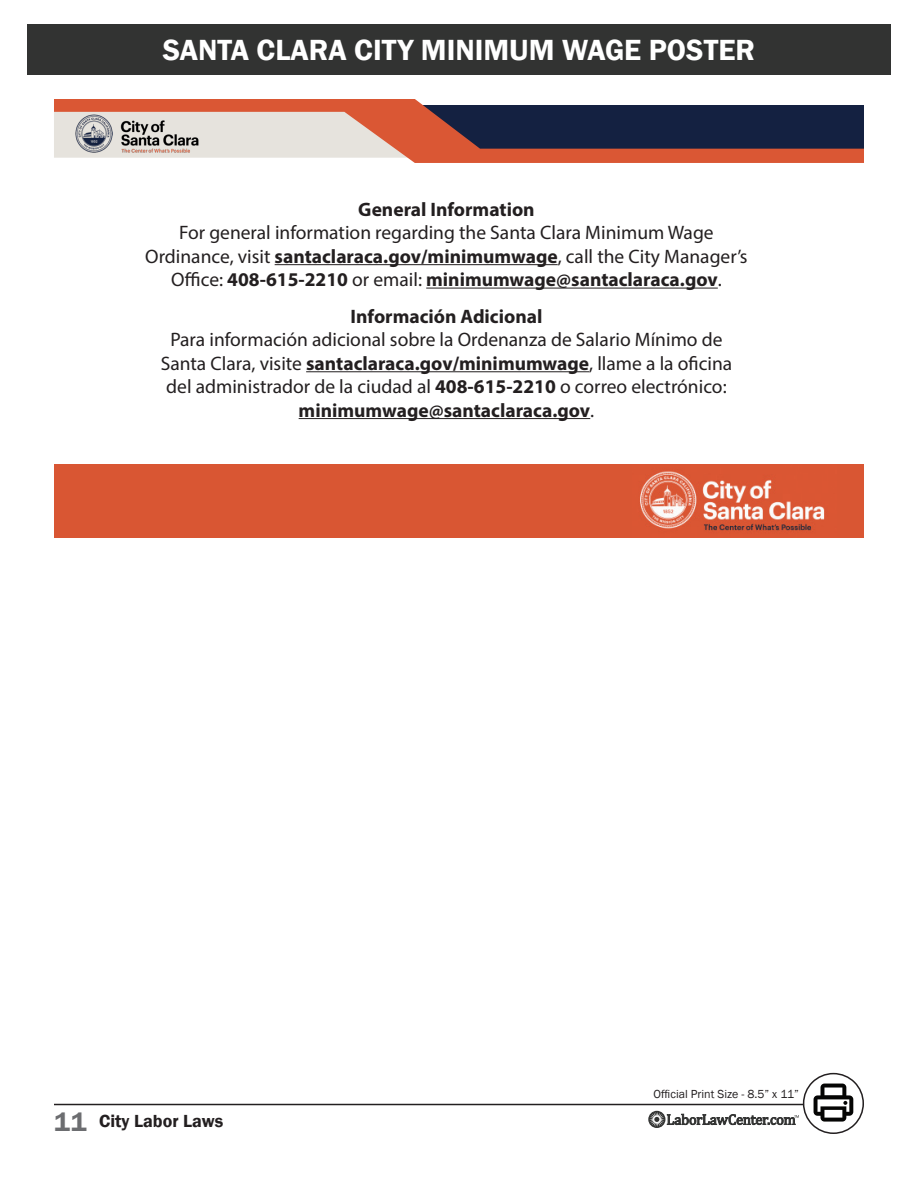
<style>
.page{position:relative;width:918px;height:1188px;background:#fff}
.page>*{position:absolute;margin:0;border:0;box-sizing:border-box;transform-origin:0 0}
.t1{font:600 30px "Franklin Gothic";color:#fff}
.t2{font:19.5px/23.4px "Myriad Pro";color:#231f20;text-align:center}
.t3{font:700 19.5px "Myriad Pro";color:#231f20}
.t4{font:600 18px "Franklin Gothic";color:#231f20}
.t5{font:12px "Franklin Gothic";color:#231f20}
.s1{font-weight:700}
.s2{font-size:27px;color:#6c6d70}
</style>
<div class="page">
<hr style="left:54px;top:1104px;width:810px;height:1px;background:#231f20">
<svg style="left:648px;top:1072px;width:216px;height:62px"></svg>
<hr style="left:275px;top:264px;width:283px;height:1px;background:#231f20">
<hr style="left:426px;top:288px;width:292px;height:1px;background:#231f20">
<hr style="left:306px;top:371px;width:283px;height:1px;background:#231f20">
<hr style="left:299px;top:418px;width:291px;height:1px;background:#231f20">
<div style="left:27px;top:24px;width:864px;height:50px;background:#323332"></div>
<div style="left:54px;top:464px;width:810px;height:73px;background:#d95633"></div>
<img style="left:640px;top:471px;width:185px;height:60px">
<svg style="left:54px;top:99px;width:810px;height:64px;background:#957272"></svg>
<img style="left:121px;top:120px;width:78px;height:33px">
<img style="left:75px;top:115px;width:38px;height:38px">
<p class="t1" style="left:163px;top:31px;width:594px">SANTA CLARA CITY MINIMUM WAGE POSTER</p>
<p class="t3" style="left:358px;top:197px;width:178px">General Information</p>
<p class="t2" style="left:145px;top:221px;width:604px">For general information regarding the Santa Clara Minimum Wage<br>Ordinance, visit <span class="s1">santaclaraca.gov/minimumwage</span>, call the City Manager’s<br>Office: <span class="s1">408-615-2210</span> or email: <span class="s1">minimumwage@santaclaraca.gov</span>.</p>
<p class="t3" style="left:351px;top:304px;width:193px">Información Adicional</p>
<p class="t2" style="left:161px;top:328px;width:573px">Para información adicional sobre la Ordenanza de Salario Mínimo de Santa Clara, visite <span class="s1">santaclaraca.gov/minimumwage</span>, llame a la oficina del administrador de la ciudad al <span class="s1">408-615-2210</span> o correo electrónico: <span class="s1">minimumwage@santaclaraca.gov</span>.</p>
<p class="t4" style="left:54px;top:1110px;width:171px"><span class="s2">11</span> City Labor Laws</p>
<p class="t5" style="left:653px;top:1087px;width:147px">Official Print Size - 8.5” x 11”</p>
</div>
